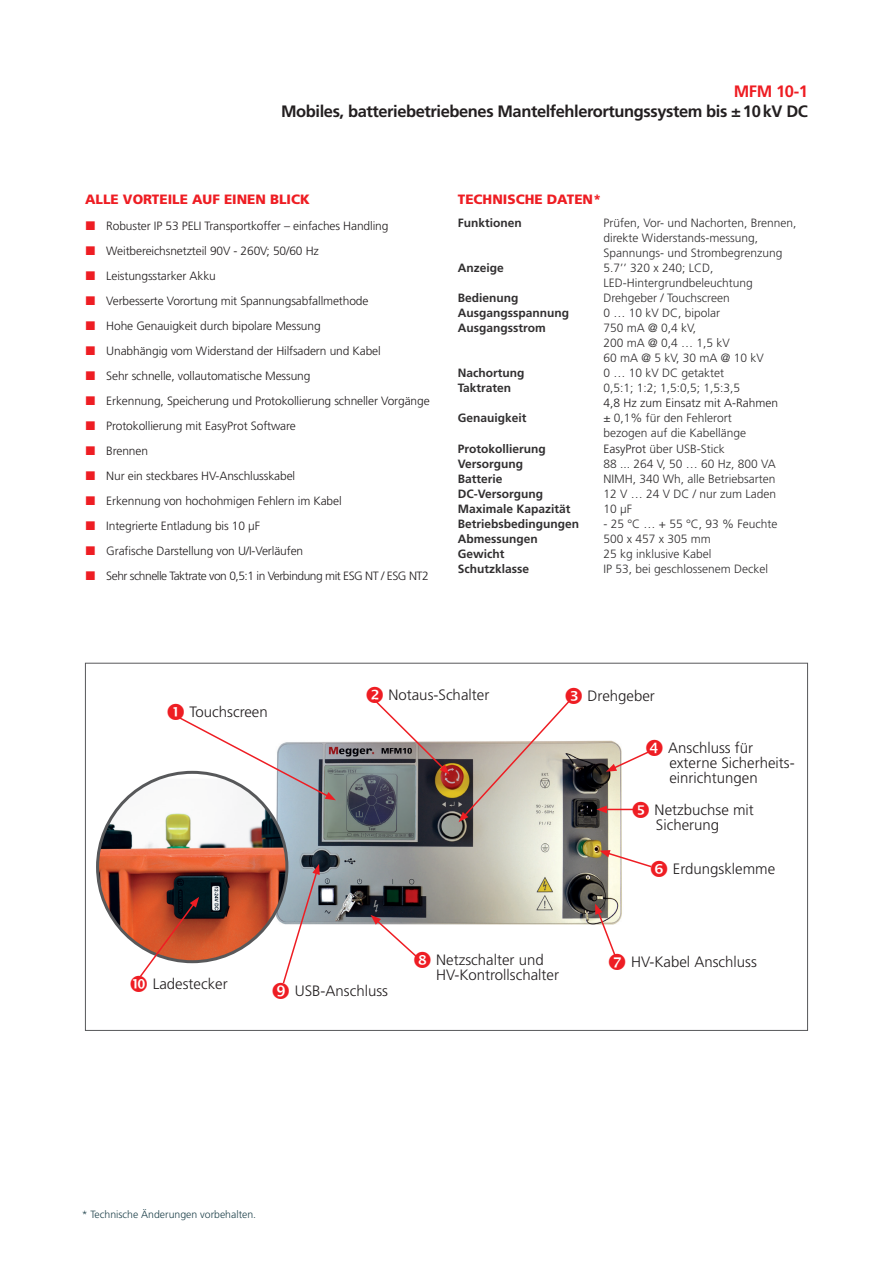
<style>
.page{position:relative;width:893px;height:1263px;background:#fff}
.page>*{position:absolute;margin:0;border:0;box-sizing:border-box;transform-origin:0 0}
.Product_Description{font:700 16.5px "Frutiger LT Pro";letter-spacing:-.025em;color:#231f20}
.Product_Name{font:700 16.5px "Frutiger LT Pro";color:#ee1d23}
.Small_table_head_-_2col{font:300 15px/15px "Frutiger LT Pro";color:#231f20}
.Absatzformat_2{font:900 13.5px "Frutiger LT Pro";color:#ee1d23}
.Speciicaitons_Body{font:300 12px/15px "Frutiger LT Pro";letter-spacing:-.01em;color:#231f20}
.Speciicaitons_Body-2{font:300 12px/15px "Frutiger LT Pro";color:#312f30}
.Speciicaitons_Body-3{font:700 12px "Frutiger LT Pro";color:#312f30}
.Speciicaitons_Body-4{font:300 12px "Frutiger LT Pro";letter-spacing:-.04em;color:#231f20}
.Technische_Änderung{font:300 10.5px "Frutiger LT Pro";color:#1f424b}
.s1{color:#312f30}
.s2{color:#231f20}
</style>
<div class="page">
<img style="left:287px;top:741px;width:335px;height:184px">
<img style="left:98px;top:778px;width:189px;height:184px">
<svg style="left:168px;top:717px;width:168px;height:83px"></svg>
<svg style="left:367px;top:699px;width:83px;height:75px"></svg>
<svg style="left:458px;top:699px;width:191px;height:123px"></svg>
<svg style="left:599px;top:850px;width:53px;height:28px"></svg>
<svg style="left:371px;top:915px;width:84px;height:43px"></svg>
<svg style="left:595px;top:904px;width:27px;height:52px"></svg>
<svg style="left:131px;top:897px;width:68px;height:80px"></svg>
<svg style="left:273px;top:864px;width:47px;height:120px"></svg>
<p class="Product_Name" style="left:734px;top:82px;width:76px">MFM 10-1</p>
<p class="Product_Description" style="left:281px;top:102px;width:528px">Mobiles, batteriebetriebenes Mantelfehlerortungssystem bis ±10kV DC</p>
<p class="Absatzformat_2" style="left:85px;top:191px;width:226px">ALLE VORTEILE AUF EINEN BLICK</p>
<p class="Speciicaitons_Body" style="left:106px;top:219px;width:284px">Robuster IP 53 PELI Transportkoffer – einfaches Handling</p>
<p class="Speciicaitons_Body" style="left:106px;top:244px;width:214px">Weitbereichsnetzteil 90V - 260V; 50/60 Hz</p>
<p class="Speciicaitons_Body" style="left:106px;top:269px;width:111px">Leistungsstarker Akku</p>
<p class="Speciicaitons_Body" style="left:106px;top:294px;width:264px">Verbesserte Vorortung mit Spannungsabfallmethode</p>
<p class="Speciicaitons_Body" style="left:106px;top:319px;width:216px">Hohe Genauigkeit durch bipolare Messung</p>
<p class="Speciicaitons_Body" style="left:106px;top:344px;width:276px">Unabhängig vom Widerstand der Hilfsadern und Kabel</p>
<p class="Speciicaitons_Body" style="left:106px;top:369px;width:206px">Sehr schnelle, vollautomatische Messung</p>
<p class="Speciicaitons_Body" style="left:106px;top:394px;width:325px">Erkennung, Speicherung und Protokollierung schneller Vorgänge</p>
<p class="Speciicaitons_Body" style="left:106px;top:419px;width:191px">Protokollierung mit EasyProt Software</p>
<p class="Speciicaitons_Body" style="left:106px;top:444px;width:43px">Brennen</p>
<p class="Speciicaitons_Body" style="left:106px;top:469px;width:190px">Nur ein steckbares HV-Anschlusskabel</p>
<p class="Speciicaitons_Body" style="left:106px;top:494px;width:237px">Erkennung von hochohmigen Fehlern im Kabel</p>
<p class="Speciicaitons_Body" style="left:106px;top:519px;width:155px">Integrierte Entladung bis 10 μF</p>
<p class="Speciicaitons_Body" style="left:106px;top:544px;width:198px">Grafische Darstellung von U/I-Verläufen</p>
<p class="Speciicaitons_Body-4" style="left:106px;top:569px;width:324px">Sehr schnelle Taktrate von 0,5:1 in Verbindung mit ESG NT / ESG NT2</p>
<h5 class="Absatzformat_2" style="left:458px;top:191px;width:145px">TECHNISCHE DATEN*</h5>
<p class="Speciicaitons_Body-3" style="left:458px;top:215px;width:66px">Funktionen</p>
<p class="Speciicaitons_Body-2" style="left:603px;top:215px;width:195px">Prüfen, Vor- und Nachorten, Brennen, direkte Widerstands-messung,<br>Spannungs- und Strombegrenzung</p>
<p class="Speciicaitons_Body-3" style="left:458px;top:260px;width:48px">Anzeige</p>
<p class="Speciicaitons_Body-2" style="left:603px;top:260px;width:151px">5.7’’ 320 x 240; LCD,<br>LED-Hintergrundbeleuchtung</p>
<p class="Speciicaitons_Body-3" style="left:458px;top:290px;width:62px">Bedienung</p>
<p class="Speciicaitons_Body-2" style="left:603px;top:290px;width:128px">Drehgeber / Touchscreen</p>
<p class="Speciicaitons_Body-3" style="left:458px;top:305px;width:113px">Ausgangsspannung</p>
<p class="Speciicaitons_Body-2" style="left:603px;top:305px;width:118px">0 … 10 kV DC, bipolar</p>
<p class="Speciicaitons_Body-3" style="left:458px;top:320px;width:89px">Ausgangsstrom</p>
<p class="Speciicaitons_Body-2" style="left:603px;top:320px;width:162px">750 mA @ 0,4 kV,<br>200 mA @ 0,4 … 1,5 kV<br>60 mA @ 5 kV, 30 mA @ 10 kV</p>
<p class="Speciicaitons_Body-3" style="left:458px;top:365px;width:68px">Nachortung</p>
<p class="Speciicaitons_Body-2" style="left:603px;top:365px;width:122px">0 … 10 kV DC getaktet</p>
<p class="Speciicaitons_Body-3" style="left:458px;top:380px;width:55px">Taktraten</p>
<p class="Speciicaitons_Body" style="left:603px;top:380px;width:176px"><span class="s1">0,5:1; 1:2; 1,5:0,5; 1,5:3,5<br></span>4,8 Hz zum Einsatz mit A-Rahmen</p>
<p class="Speciicaitons_Body-3" style="left:458px;top:410px;width:70px">Genauigkeit</p>
<p class="Speciicaitons_Body-2" style="left:603px;top:410px;width:144px">± 0,1% für den Fehlerort bezogen auf die Kabellänge</p>
<p class="Speciicaitons_Body-3" style="left:458px;top:442px;width:89px">Protokollierung</p>
<p class="Speciicaitons_Body-2" style="left:603px;top:441px;width:123px"><span class="s2">EasyProt</span> über USB-Stick</p>
<p class="Speciicaitons_Body-3" style="left:458px;top:457px;width:67px">Versorgung</p>
<p class="Speciicaitons_Body-2" style="left:603px;top:456px;width:174px">88 ... 264 V, 50 … 60 Hz, 800 VA</p>
<p class="Speciicaitons_Body-3" style="left:458px;top:472px;width:46px">Batterie</p>
<p class="Speciicaitons_Body-2" style="left:603px;top:471px;width:174px">NIMH, 340 Wh, alle Betriebsarten</p>
<p class="Speciicaitons_Body-3" style="left:458px;top:487px;width:87px">DC-Versorgung</p>
<p class="Speciicaitons_Body-2" style="left:603px;top:486px;width:174px">12 V … 24 V DC / nur zum Laden</p>
<p class="Speciicaitons_Body-3" style="left:458px;top:502px;width:114px">Maximale Kapazität</p>
<p class="Speciicaitons_Body-2" style="left:603px;top:501px;width:30px">10 µF</p>
<p class="Speciicaitons_Body-3" style="left:458px;top:517px;width:123px">Betriebsbedingungen</p>
<p class="Speciicaitons_Body-2" style="left:603px;top:516px;width:176px">- 25 °C … + 55 °C, 93 % Feuchte</p>
<p class="Speciicaitons_Body-3" style="left:458px;top:532px;width:81px">Abmessungen</p>
<p class="Speciicaitons_Body-2" style="left:603px;top:531px;width:109px">500 x 457 x 305 mm</p>
<p class="Speciicaitons_Body-3" style="left:458px;top:547px;width:48px">Gewicht</p>
<p class="Speciicaitons_Body-2" style="left:603px;top:546px;width:110px">25 kg inklusive Kabel</p>
<p class="Speciicaitons_Body-3" style="left:458px;top:562px;width:73px">Schutzklasse</p>
<p class="Speciicaitons_Body-2" style="left:603px;top:561px;width:166px">IP 53, bei geschlossenem Deckel</p>
<p class="Small_table_head_-_2col" style="left:190px;top:705px;width:80px">Touchscreen</p>
<p class="Small_table_head_-_2col" style="left:388px;top:687px;width:102px">Notaus-Schalter</p>
<p class="Small_table_head_-_2col" style="left:588px;top:688px;width:69px">Drehgeber</p>
<p class="Small_table_head_-_2col" style="left:668px;top:740px;width:128px">Anschluss für externe Sicherheits&shy;einrichtungen</p>
<p class="Small_table_head_-_2col" style="left:655px;top:802px;width:101px">Netzbuchse mit<br>Sicherung</p>
<p class="Small_table_head_-_2col" style="left:673px;top:861px;width:104px">Erdungsklemme</p>
<p class="Small_table_head_-_2col" style="left:153px;top:976px;width:76px">Ladestecker</p>
<p class="Small_table_head_-_2col" style="left:295px;top:983px;width:95px">USB-Anschluss</p>
<p class="Small_table_head_-_2col" style="left:436px;top:952px;width:109px">Netzschalter und</p>
<p class="Small_table_head_-_2col" style="left:631px;top:954px;width:127px">HV-Kabel Anschluss</p>
<p class="Small_table_head_-_2col" style="left:436px;top:967px;width:125px">HV-Kontrollschalter</p>
<p class="Technische_Änderung" style="left:82px;top:1208px;width:176px">* Technische Änderungen vorbehalten.</p>
</div>
